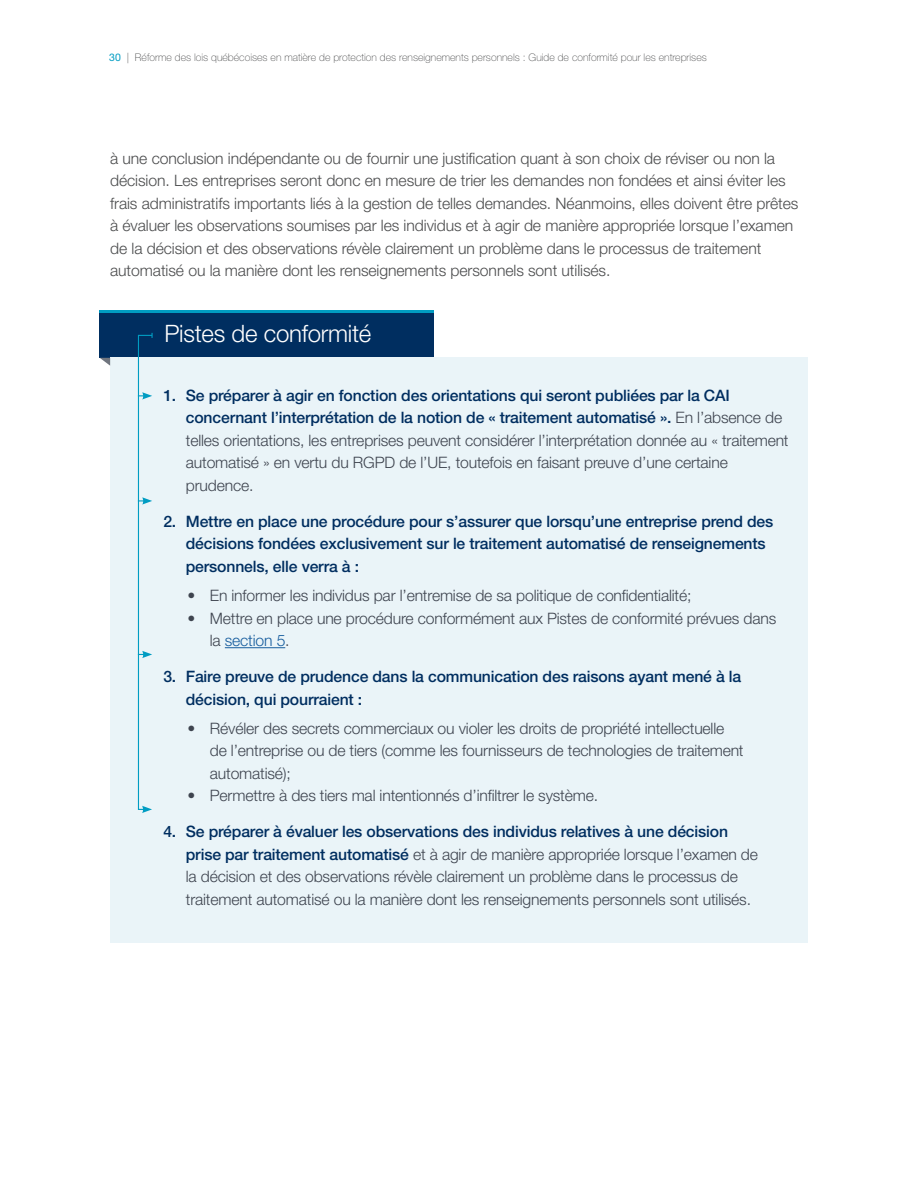
<style>
.page{position:relative;width:918px;height:1188px;background:#fff}
.page>*{position:absolute;margin:0;border:0;box-sizing:border-box;transform-origin:0 0}
.Practical_Advice{font:300 24px "Helvetica Neue LT Pro";letter-spacing:-.01em;color:#fff}
.Practical_Advice-2{font:300 15.75px/22.5px "Helvetica Neue LT Pro";letter-spacing:-.01em;color:#3e444f}
.Body_main{font:300 15.75px/22.5px "Helvetica Neue LT Pro";letter-spacing:-.005em;color:#4b4c4d}
.Practical_Advice-3{font:500 15.75px/22.5px "Helvetica Neue LT Pro";letter-spacing:-.01em;color:#002e60}
.t1{font:100 10.5px "Helvetica Neue LT Pro";color:#4b4c4d}
.s1{font-weight:400;color:#009cc2}
.s2{font-weight:500;color:#002e60}
.s3{color:#175d9e}
</style>
<div class="page">
<div style="left:100px;top:313px;width:334px;height:45px;background:#002e60"></div>
<hr style="left:100px;top:310px;width:334px;height:3px;background:#009cc2">
<div style="left:110px;top:358px;width:698px;height:585px;background:#eaf4f8"></div>
<hr style="left:225px;top:647px;width:60px;height:1px;background:#175d9e">
<svg style="left:137px;top:333px;width:16px;height:480px"></svg>
<svg style="left:100px;top:358px;width:10px;height:8px"></svg>
<p class="t1" style="left:109px;top:52px;width:599px"><span class="s1">30</span> | Réforme des lois québécoises en matière de protection des renseignements personnels : Guide de conformité pour les entreprises</p>
<p class="Body_main" style="left:110px;top:146px;width:690px">à une conclusion indépendante ou de fournir une justification quant à son choix de réviser ou non la décision. Les entreprises seront donc en mesure de trier les demandes non fondées et ainsi éviter les frais administratifs importants liés à la gestion de telles demandes. Néanmoins, elles doivent être prêtes à évaluer les observations soumises par les individus et à agir de manière appropriée lorsque l’examen de la décision et des observations révèle clairement un problème dans le processus de traitement automatisé ou la manière dont les renseignements personnels sont utilisés.</p>
<p class="Practical_Advice" style="left:164px;top:319px;width:209px">Pistes de conformité</p>
<p class="Practical_Advice-2" style="left:186px;top:384px;width:604px;text-indent:-22px"><span class="s2">1. Se préparer à agir en fonction des orientations qui seront publiées par la CAI concernant l’interprétation de la notion de « traitement automatisé ».</span> En l’absence de telles orientations, les entreprises peuvent considérer l’interprétation donnée au « traitement automatisé » en vertu du RGPD de l’UE, toutefois en faisant preuve d’une certaine prudence.</p>
<p class="Practical_Advice-3" style="left:186px;top:510px;width:589px;text-indent:-22px">2. Mettre en place une procédure pour s’assurer que lorsqu’une entreprise prend des décisions fondées exclusivement sur le traitement automatisé de renseignements personnels, elle verra à :</p>
<p class="Practical_Advice-2" style="left:187px;top:584px;width:506px">• En informer les individus par l’entremise de sa politique de confidentialité;</p>
<p class="Practical_Advice-2" style="left:210px;top:606px;width:568px;text-indent:-22px">• Mettre en place une procédure conformément aux Pistes de conformité prévues dans la <span class="s3">section 5</span>.</p>
<p class="Practical_Advice-3" style="left:186px;top:665px;width:557px;text-indent:-22px">3. Faire preuve de prudence dans la communication des raisons ayant mené à la décision, qui pourraient :</p>
<p class="Practical_Advice-2" style="left:210px;top:717px;width:535px;text-indent:-22px">• Révéler des secrets commerciaux ou violer les droits de propriété intellectuelle de l’entreprise ou de tiers (comme les fournisseurs de technologies de traitement automatisé);</p>
<p class="Practical_Advice-2" style="left:187px;top:784px;width:412px">• Permettre à des tiers mal intentionnés d’infiltrer le système.</p>
<p class="Practical_Advice-2" style="left:186px;top:820px;width:574px;text-indent:-22px"><span class="s2">4. Se préparer à évaluer les observations des individus relatives à une décision prise par traitement automatisé</span> et à agir de manière appropriée lorsque l’examen de la décision et des observations révèle clairement un problème dans le processus de traitement automatisé ou la manière dont les renseignements personnels sont utilisés.</p>
</div>
